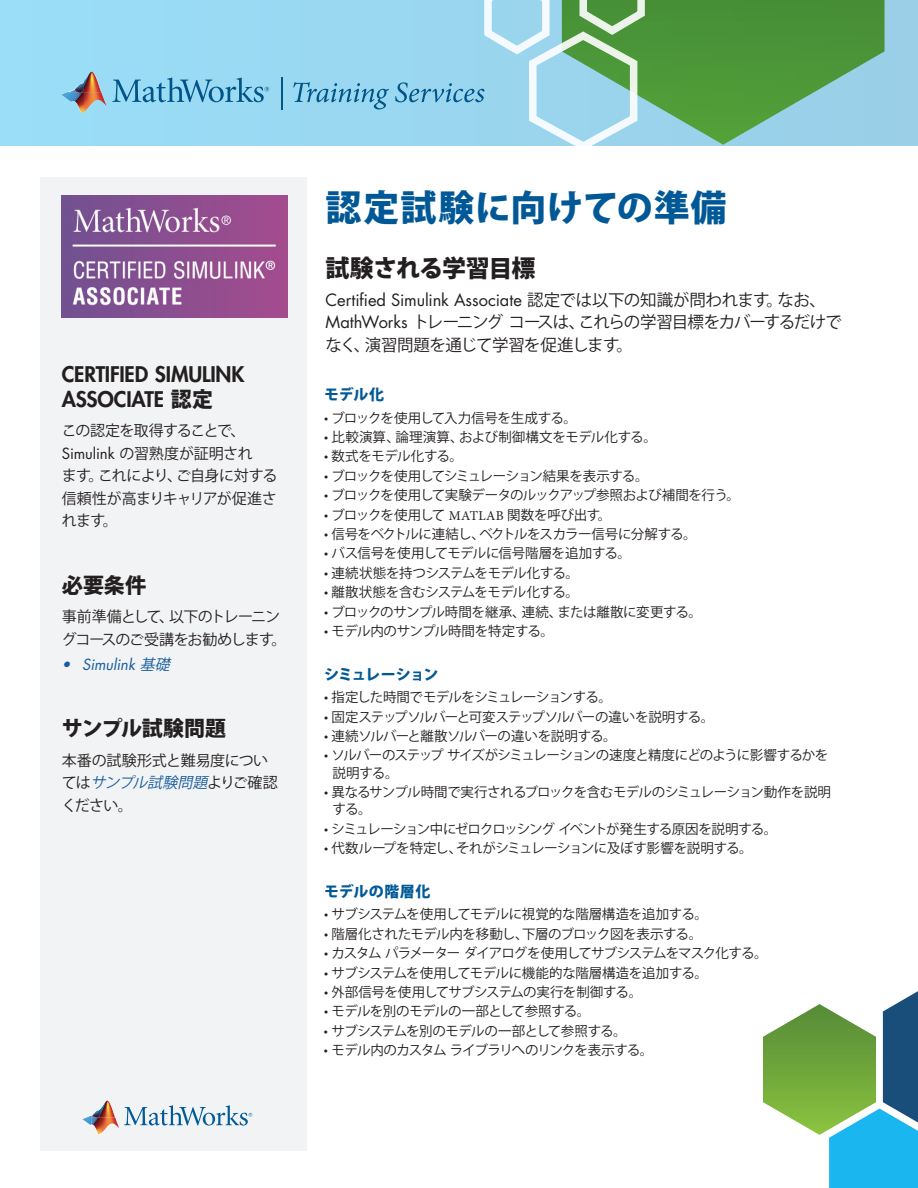
<style>
.page{position:relative;width:918px;height:1188px;background:#fff}
.page>*{position:absolute;margin:0;border:0;box-sizing:border-box;transform-origin:0 0}
.CONTENTS{font:800 36px "Koz Go Pro";letter-spacing:.02em;color:#005996}
.Section_H1{font:800 24px "Koz Go Pro";letter-spacing:-.04em;color:#231f20}
.Section_H1-2{font:800 21px/25.2px "Futura Std";letter-spacing:-.01em;color:#231f20}
.Section_H1-3{font:800 21px "Koz Go Pro";letter-spacing:-.005em;color:#231f20}
.P1{font:16.5px/22.5px "Koz Go Pro";letter-spacing:-.055em;color:#231f20}
.t1{font:15px/22.5px "Koz Go Pro";letter-spacing:-.04em;color:#231f20}
.t2{font:italic 15px "Futura Std";letter-spacing:-.005em;color:#175d9e}
.CONTENTS-2{font:800 15px "Koz Go Pro";letter-spacing:-.08em;color:#005996}
.CONTENTS-3{font:800 15px "Koz Go Pro";letter-spacing:.03em;color:#005996}
.CONTENTS-4{font:800 15px "Koz Go Pro";letter-spacing:-.02em;color:#005996}
.t3{font:13.5px/17.2px "Koz Go Pro";letter-spacing:-.04em;color:#231f20}
.t4{font:13.5px "Koz Go Pro";letter-spacing:-.07em;color:#231f20}
.t5{font:13.5px/17.2px "Koz Go Pro";letter-spacing:-.065em;color:#231f20}
.t6{font:13.5px "Koz Go Pro";letter-spacing:-.02em;color:#231f20}
.t7{font:13.5px "Koz Go Pro";letter-spacing:-.075em;color:#231f20}
.t8{font:13.5px "Koz Go Pro";letter-spacing:-.06em;color:#231f20}
.t9{font:13.5px "Koz Go Pro";color:#231f20}
.t10{font:13.5px "Koz Go Pro";letter-spacing:-.08em;color:#231f20}
.s1{font-family:"Koz Go Pro"}
.s2{font-family:"Futura Std"}
.s3{font-style:italic;color:#175d9e}
.s4{font-family:"Minion Pro"}
</style>
<div class="page">
<div style="left:40px;top:177px;width:267px;height:974px;background:#f2f3f4"></div>
<img style="left:62px;top:196px;width:225px;height:122px">
<img style="left:91px;top:1101px;width:24px;height:16px">
<svg style="left:82px;top:1116px;width:9px;height:9px"></svg>
<img style="left:91px;top:1117px;width:28px;height:17px">
<svg style="left:124px;top:1105px;width:128px;height:21px"></svg>
<div style="left:0;top:0;width:918px;height:145px;background:#9adaf3"></div>
<svg style="left:646px;top:0;width:239px;height:145px"></svg>
<img style="left:68px;top:82px;width:16px;height:10px">
<img style="left:84px;top:72px;width:18px;height:20px">
<img style="left:62px;top:92px;width:45px;height:21px">
<svg style="left:112px;top:78px;width:157px;height:24px"></svg>
<hr style="left:281px;top:77px;width:1px;height:32px;background:#005487">
<svg style="left:293px;top:82px;width:96px;height:28px"></svg>
<svg style="left:395px;top:0;width:251px;height:146px"></svg>
<svg style="left:763px;top:991px;width:155px;height:197px"></svg>
<p class="Section_H1-2" style="left:62px;top:361px;width:184px">CERTIFIED SIMULINK<br>ASSOCIATE <span class="s1">認定</span></p>
<p class="t1" style="left:62px;top:420px;width:217px">この認定を取得することで、<br><span class="s2">Simulink</span> の習熟度が証明され<br>ます。これにより、ご自身に対する信頼性が高まりキャリアが促進されます。</p>
<p class="Section_H1-3" style="left:62px;top:572px;width:86px">必要条件</p>
<p class="t1" style="left:62px;top:606px;width:226px">事前準備として、以下のトレーニングコースのご受講をお勧めします。</p>
<p class="t2" style="left:62px;top:654px;width:114px">• Simulink <span class="s1">基礎</span></p>
<p class="Section_H1-3" style="left:62px;top:715px;width:166px">サンプル試験問題</p>
<p class="t1" style="left:62px;top:749px;width:217px">本番の試験形式と難易度については<span class="s3">サンプル試験問題</span>よりご確認ください。</p>
<p class="CONTENTS" style="left:326px;top:184px;width:403px">認定試験に向けての準備</p>
<p class="Section_H1" style="left:326px;top:252px;width:211px">試験される学習目標</p>
<p class="P1" style="left:326px;top:289px;width:518px"><span class="s2">Certified Simulink Associate</span> 認定では以下の知識が問われます。なお、<br><span class="s2">MathWorks</span> トレーニングコースは、これらの学習目標をカバーするだけでなく、演習問題を通じて学習を促進します。</p>
<p class="CONTENTS-4" style="left:324px;top:385px;width:62px">モデル化</p>
<p class="t3" style="left:324px;top:409px;width:254px">• ブロックを使用して入力信号を生成する。</p>
<p class="t9" style="left:324px;top:428px;width:334px">• 比較演算、論理演算、および制御構文をモデル化する。</p>
<p class="t3" style="left:324px;top:448px;width:140px">• 数式をモデル化する。</p>
<p class="t10" style="left:324px;top:467px;width:326px">• ブロックを使用してシミュレーション結果を表示する。</p>
<p class="t3" style="left:324px;top:487px;width:418px">• ブロックを使用して実験データのルックアップ参照および補間を行う。</p>
<p class="t3" style="left:324px;top:506px;width:289px">• ブロックを使用して <span class="s4">MATLAB</span> 関数を呼び出す。</p>
<p class="t3" style="left:324px;top:526px;width:374px">• 信号をベクトルに連結し、ベクトルをスカラー信号に分解する。</p>
<p class="t6" style="left:324px;top:545px;width:309px">• バス信号を使用してモデルに信号階層を追加する。</p>
<p class="t3" style="left:324px;top:565px;width:257px">• 連続状態を持つシステムをモデル化する。</p>
<p class="t3" style="left:324px;top:584px;width:256px">• 離散状態を含むシステムをモデル化する。</p>
<p class="t3" style="left:324px;top:603px;width:380px">• ブロックのサンプル時間を継承、連続、または離散に変更する。</p>
<p class="t6" style="left:324px;top:622px;width:231px">• モデル内のサンプル時間を特定する。</p>
<p class="CONTENTS-2" style="left:324px;top:664px;width:116px">シミュレーション</p>
<p class="t3" style="left:324px;top:689px;width:289px">• 指定した時間でモデルをシミュレーションする。</p>
<p class="t8" style="left:324px;top:708px;width:392px">• 固定ステップソルバーと可変ステップソルバーの違いを説明する。</p>
<p class="t3" style="left:324px;top:728px;width:294px">• 連続ソルバーと離散ソルバーの違いを説明する。</p>
<p class="t5" style="left:333px;top:747px;width:497px;text-indent:-9px">• ソルバーのステップサイズがシミュレーションの速度と精度にどのように影響するかを説明する。</p>
<p class="t3" style="left:333px;top:784px;width:500px;text-indent:-9px">• 異なるサンプル時間で実行されるブロックを含むモデルのシミュレーション動作を説明する。</p>
<p class="t4" style="left:324px;top:820px;width:455px">• シミュレーション中にゼロクロッシングイベントが発生する原因を説明する。</p>
<p class="t3" style="left:324px;top:840px;width:430px">• 代数ループを特定し、それがシミュレーションに及ぼす影響を説明する。</p>
<p class="CONTENTS-3" style="left:324px;top:881px;width:108px">モデルの階層化</p>
<p class="t3" style="left:324px;top:906px;width:385px">• サブシステムを使用してモデルに視覚的な階層構造を追加する。</p>
<p class="t3" style="left:324px;top:926px;width:380px">• 階層化されたモデル内を移動し、下層のブロック図を表示する。</p>
<p class="t7" style="left:324px;top:944px;width:445px">• カスタムパラメーターダイアログを使用してサブシステムをマスク化する。</p>
<p class="t3" style="left:324px;top:964px;width:386px">• サブシステムを使用してモデルに機能的な階層構造を追加する。</p>
<p class="t3" style="left:324px;top:984px;width:320px">• 外部信号を使用してサブシステムの実行を制御する。</p>
<p class="t3" style="left:324px;top:1003px;width:268px">• モデルを別のモデルの一部として参照する。</p>
<p class="t3" style="left:324px;top:1023px;width:304px">• サブシステムを別のモデルの一部として参照する。</p>
<p class="t4" style="left:324px;top:1042px;width:331px">• モデル内のカスタムライブラリへのリンクを表示する。</p>
</div>
